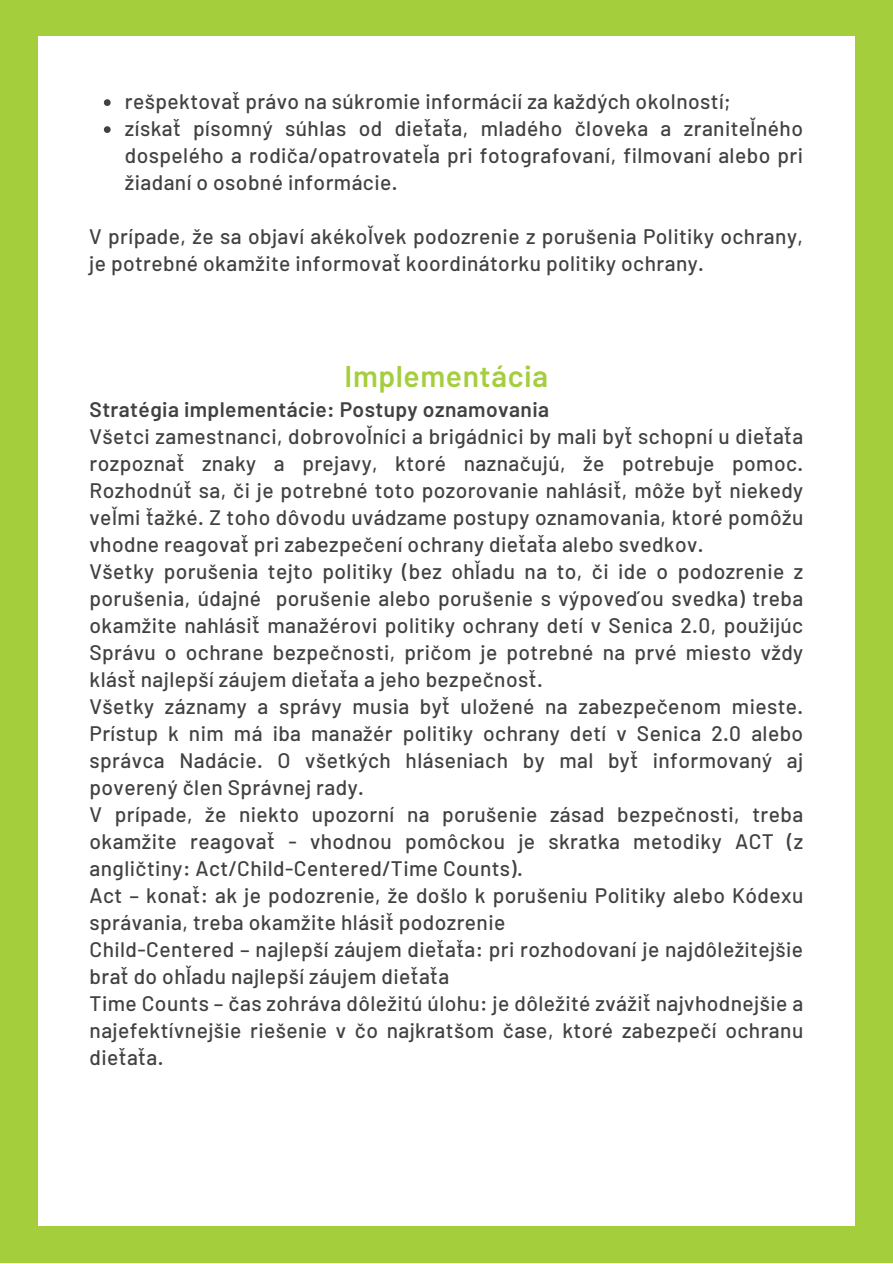
<style>
.page{position:relative;width:893px;height:1264px;background:#fff}
.page>*{position:absolute;margin:0;border:0;box-sizing:border-box;transform-origin:0 0}
.t1{font:600 30px "Barlow";letter-spacing:.02em;color:#a5ce3c}
.t2{font:500 21px/27px "Barlow";letter-spacing:.02em;color:#414142;text-align:justify}
.t3{font:600 21px "Barlow";letter-spacing:.02em;color:#414142}
</style>
<div class="page">
<div style="left:0;top:0;width:892px;height:1262px;background:#a5ce3c"></div>
<div style="left:38px;top:36px;width:816px;height:1189px;background:#fff"></div>
<svg style="left:104px;top:99px;width:7px;height:7px"></svg>
<svg style="left:104px;top:126px;width:7px;height:7px"></svg>
<p class="t2" style="left:125px;top:87px;width:607px">rešpektovať právo na súkromie informácií za každých okolností;</p>
<p class="t2" style="left:125px;top:114px;width:679px">získať písomný súhlas od dieťaťa, mladého človeka a zraniteľného dospelého a rodiča/opatrovateľa pri fotografovaní, filmovaní alebo pri žiadaní o osobné informácie.</p>
<p class="t2" style="left:89px;top:222px;width:715px">V prípade, že sa objaví akékoľvek podozrenie z porušenia Politiky ochrany, je potrebné okamžite informovať koordinátorku politiky ochrany.</p>
<p class="t1" style="left:344px;top:357px;width:205px">Implementácia</p>
<p class="t3" style="left:90px;top:396px;width:461px">Stratégia implementácie: Postupy oznamovania</p>
<p class="t2" style="left:90px;top:422px;width:715px">Všetci zamestnanci, dobrovoľníci a brigádnici by mali byť schopní u dieťaťa rozpoznať znaky a prejavy, ktoré naznačujú, že potrebuje pomoc.<br>Rozhodnúť sa, či je potrebné toto pozorovanie nahlásiť, môže byť niekedy veľmi ťažké. Z toho dôvodu uvádzame postupy oznamovania, ktoré pomôžu vhodne reagovať pri zabezpečení ochrany dieťaťa alebo svedkov.</p>
<p class="t2" style="left:90px;top:557px;width:715px">Všetky porušenia tejto politiky (bez ohľadu na to, či ide o podozrenie z porušenia, údajné porušenie alebo porušenie s výpoveďou svedka) treba okamžite nahlásiť manažérovi politiky ochrany detí v Senica 2.0, použijúc Správu o ochrane bezpečnosti, pričom je potrebné na prvé miesto vždy klásť najlepší záujem dieťaťa a jeho bezpečnosť.</p>
<p class="t2" style="left:90px;top:692px;width:715px">Všetky záznamy a správy musia byť uložené na zabezpečenom mieste.<br>Prístup k nim má iba manažér politiky ochrany detí v Senica 2.0 alebo správca Nadácie. O všetkých hláseniach by mal byť informovaný aj poverený člen Správnej rady.</p>
<p class="t2" style="left:90px;top:800px;width:715px">V prípade, že niekto upozorní na porušenie zásad bezpečnosti, treba okamžite reagovať - vhodnou pomôckou je skratka metodiky ACT (z angličtiny: Act/Child-Centered/Time Counts).</p>
<p class="t2" style="left:90px;top:881px;width:715px">Act – konať: ak je podozrenie, že došlo k porušeniu Politiky alebo Kódexu správania, treba okamžite hlásiť podozrenie</p>
<p class="t2" style="left:90px;top:935px;width:715px">Child-Centered – najlepší záujem dieťaťa: pri rozhodovaní je najdôležitejšie brať do ohľadu najlepší záujem dieťaťa</p>
<p class="t2" style="left:90px;top:989px;width:715px">Time Counts – čas zohráva dôležitú úlohu: je dôležité zvážiť najvhodnejšie a najefektívnejšie riešenie v čo najkratšom čase, ktoré zabezpečí ochranu dieťaťa.</p>
</div>
